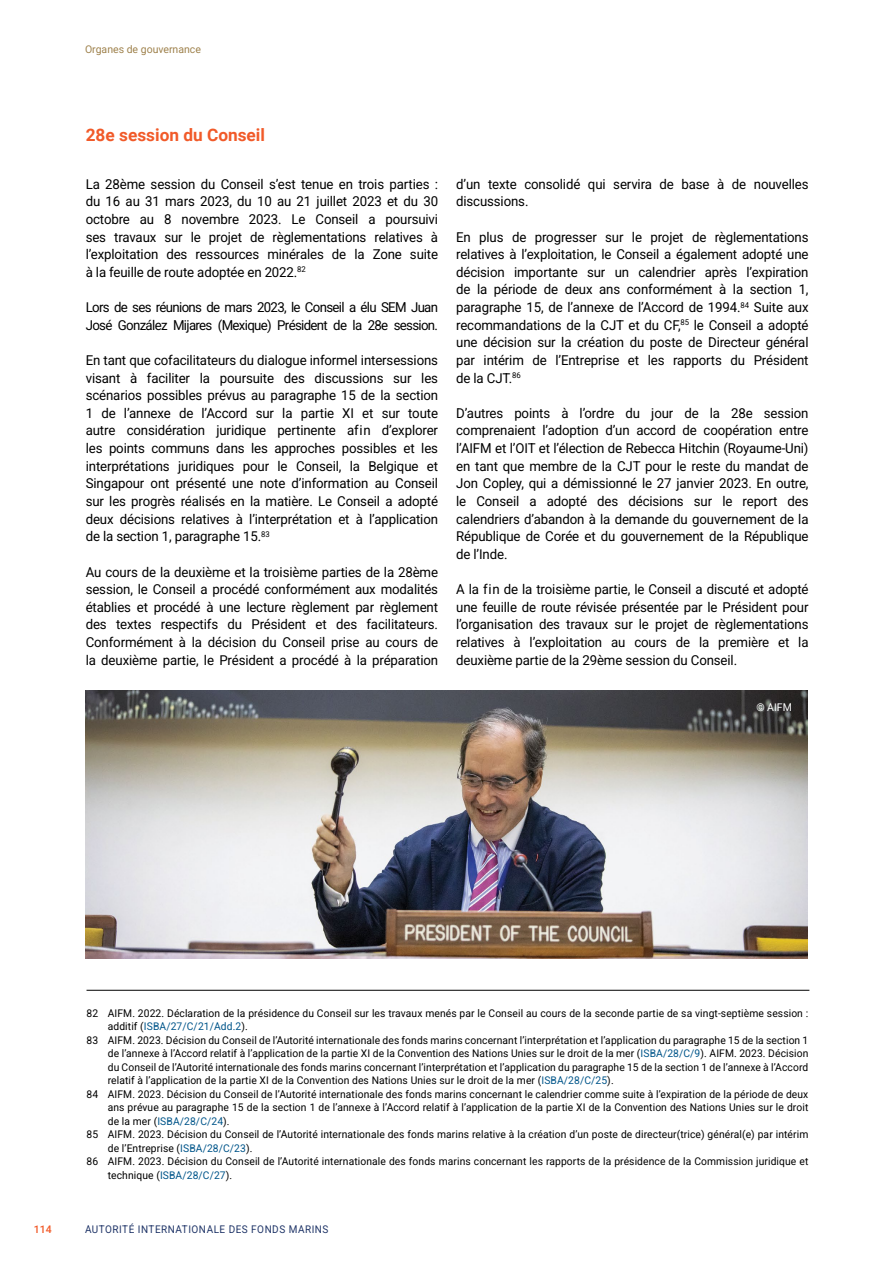
<style>
.page{position:relative;width:893px;height:1263px;background:#fff}
.page>*{position:absolute;margin:0;border:0;box-sizing:border-box;transform-origin:0 0}
.t1{font:700 17.25px "Roboto";color:#f15a29}
.t2{font:13.5px/17.7px "Roboto";letter-spacing:-.01em;color:#000;text-align:justify}
.t3{font:13.5px/17.7px "Roboto";letter-spacing:-.05em;color:#000}
.t4{font:10.5px "Roboto";letter-spacing:.01em;color:#000}
.t5{font:10.5px "Roboto";letter-spacing:.01em;color:#00558a}
.t6{font:10.5px "Roboto";letter-spacing:.05em;color:#203568;scale:.95 1}
.t7{font:10.5px "Roboto";color:#9f824d}
.t8{font:10.5px "Roboto";color:#fff}
.t9{font:500 10.5px "Roboto";color:#f15a29}
.s1{color:#000}
.s2{color:#00558a}
</style>
<div class="page">
<hr style="left:87px;top:990px;width:722px;height:1px;background:#000">
<img style="left:85px;top:691px;width:722px;height:267px">
<p class="t7" style="left:85px;top:42px;width:117px">Organes de gouvernance</p>
<p class="t1" style="left:86px;top:122px;width:181px">28e session du Conseil</p>
<p class="t2" style="left:86px;top:175px;width:354px">La 28ème session du Conseil s’est tenue en trois parties : du 16 au 31 mars 2023, du 10 au 21 juillet 2023 et du 30 octobre au 8 novembre 2023. Le Conseil a poursuivi ses travaux sur le projet de règlementations relatives à l’exploitation des ressources minérales de la Zone suite à la feuille de route adoptée en 2022.<sup>82</sup></p>
<p class="t3" style="left:86px;top:298px;width:354px">Lors de ses réunions de mars 2023, le Conseil a élu SEM Juan<br>José González Mijares (Mexique) Président de la 28e session.</p>
<p class="t2" style="left:86px;top:351px;width:354px">En tant que cofacilitateurs du dialogue informel intersessions visant à faciliter la poursuite des discussions sur les scénarios possibles prévus au paragraphe 15 de la section 1 de l’annexe de l’Accord sur la partie XI et sur toute autre considération juridique pertinente afin d’explorer les points communs dans les approches possibles et les interprétations juridiques pour le Conseil, la Belgique et Singapour ont présenté une note d’information au Conseil sur les progrès réalisés en la matière. Le Conseil a adopté deux décisions relatives à l’interprétation et à l’application de la section 1, paragraphe 15.<sup>83</sup></p>
<p class="t2" style="left:86px;top:562px;width:354px">Au cours de la deuxième et la troisième parties de la 28ème session, le Conseil a procédé conformément aux modalités établies et procédé à une lecture règlement par règlement des textes respectifs du Président et des facilitateurs.<br>Conformément à la décision du Conseil prise au cours de la deuxième partie, le Président a procédé à la préparation</p>
<p class="t2" style="left:456px;top:175px;width:354px">d’un texte consolidé qui servira de base à de nouvelles discussions.</p>
<p class="t2" style="left:456px;top:227px;width:354px">En plus de progresser sur le projet de règlementations relatives à l’exploitation, le Conseil a également adopté une décision importante sur un calendrier après l’expiration de la période de deux ans conformément à la section 1, paragraphe 15, de l’annexe de l’Accord de 1994.<sup>84</sup> Suite aux recommandations de la CJT et du CF,<sup>85</sup> le Conseil a adopté une décision sur la création du poste de Directeur général par intérim de l’Entreprise et les rapports du Président de la CJT.<sup>86</sup></p>
<p class="t2" style="left:456px;top:404px;width:354px">D’autres points à l’ordre du jour de la 28e session comprenaient l’adoption d’un accord de coopération entre l’AIFM et l’OIT et l’élection de Rebecca Hitchin (Royaume-Uni) en tant que membre de la CJT pour le reste du mandat de Jon Copley, qui a démissionné le 27 janvier 2023. En outre, le Conseil a adopté des décisions sur le report des calendriers d’abandon à la demande du gouvernement de la République de Corée et du gouvernement de la République de l’Inde.</p>
<p class="t2" style="left:456px;top:580px;width:354px">A la fin de la troisième partie, le Conseil a discuté et adopté une feuille de route révisée présentée par le Président pour l’organisation des travaux sur le projet de règlementations relatives à l’exploitation au cours de la première et la deuxième partie de la 29ème session du Conseil.</p>
<p class="t8" style="left:756px;top:700px;width:37px">© AIFM</p>
<p class="t4" style="left:87px;top:1006px;width:723px">82 AIFM. 2022. Déclaration de la présidence du Conseil sur les travaux menés par le Conseil au cours de la seconde partie de sa vingt-septième session :</p>
<p class="t5" style="left:108px;top:1019px;width:142px"><span class="s1">additif (</span>ISBA/27/C/21/Add.2<span class="s1">).</span></p>
<p class="t4" style="left:87px;top:1033px;width:723px">83 AIFM. 2023. Décision du Conseil de l’Autorité internationale des fonds marins concernant l’interprétation et l’application du paragraphe 15 de la section 1</p>
<p class="t4" style="left:108px;top:1046px;width:702px">de l’annexe à l’Accord relatif à l’application de la partie XI de la Convention des Nations Unies sur le droit de la mer (<span class="s2">ISBA/28/C/9</span>). AIFM. 2023. Décision</p>
<p class="t4" style="left:108px;top:1060px;width:702px">du Conseil de l’Autorité internationale des fonds marins concernant l’interprétation et l’application du paragraphe 15 de la section 1 de l’annexe à l’Accord</p>
<p class="t4" style="left:108px;top:1073px;width:507px">relatif à l’application de la partie XI de la Convention des Nations Unies sur le droit de la mer (<span class="s2">ISBA/28/C/25</span>).</p>
<p class="t4" style="left:87px;top:1087px;width:723px">84 AIFM. 2023. Décision du Conseil de l’Autorité internationale des fonds marins concernant le calendrier comme suite à l’expiration de la période de deux</p>
<p class="t4" style="left:108px;top:1100px;width:702px">ans prévue au paragraphe 15 de la section 1 de l’annexe à l’Accord relatif à l’application de la partie XI de la Convention des Nations Unies sur le droit</p>
<p class="t5" style="left:108px;top:1114px;width:123px"><span class="s1">de la mer (</span>ISBA/28/C/24<span class="s1">).</span></p>
<p class="t4" style="left:87px;top:1127px;width:723px">85 AIFM. 2023. Décision du Conseil de l’Autorité internationale des fonds marins relative à la création d’un poste de directeur(trice) général(e) par intérim</p>
<p class="t4" style="left:108px;top:1141px;width:146px">de l’Entreprise (<span class="s2">ISBA/28/C/23</span>).</p>
<p class="t4" style="left:87px;top:1154px;width:723px">86 AIFM. 2023. Décision du Conseil de l’Autorité internationale des fonds marins concernant les rapports de la présidence de la Commission juridique et</p>
<p class="t4" style="left:108px;top:1168px;width:126px">technique (<span class="s2">ISBA/28/C/27</span>).</p>
<p class="t9" style="left:34px;top:1221px;width:19px">114</p>
<p class="t6" style="left:85px;top:1221px;width:258px">AUTORITÉ INTERNATIONALE DES FONDS MARINS</p>
</div>
